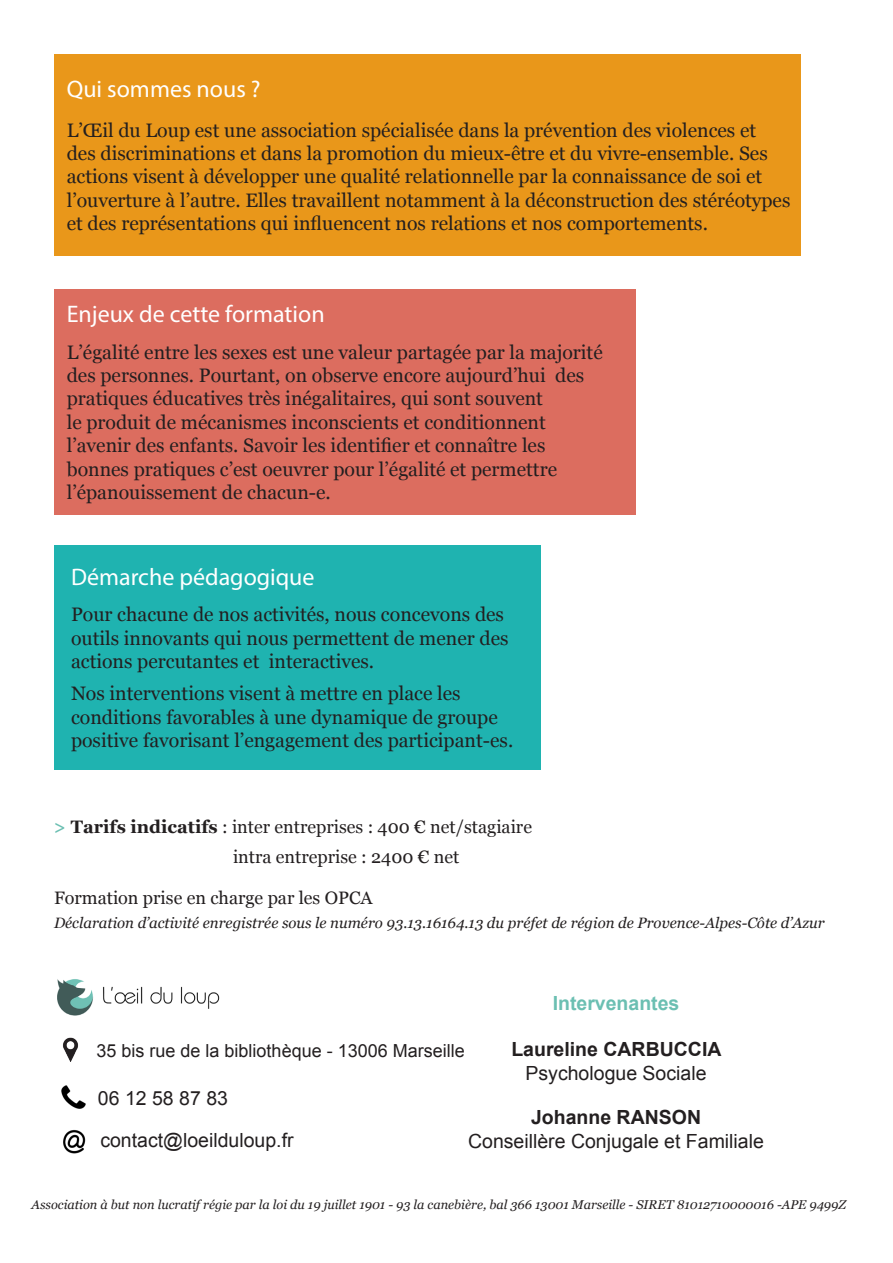
<style>
.page{position:relative;width:893px;height:1263px;background:#fff}
.page>*{position:absolute;margin:0;border:0;box-sizing:border-box;transform-origin:0 0}
.titres{font:24px "Myriad Pro";color:#fff}
.titres_cadres{font:19.5px/23.4px "Georgia";color:#231f20}
.t1{font:19.5px "Arial";color:#231f20}
.t2{font:700 19.5px "Arial";color:#231f20}
.t3{font:700 19.5px "Arial";color:#6bbfb2}
.t4{font:18px "Georgia";color:#231f20}
.t5{font:18px "Arial";color:#231f20}
.t6{font:italic 15px "Georgia";color:#231f20}
.t7{font:italic 12.75px "Georgia";color:#231f20}
.s1{font-weight:700;color:#6bbfb2}
.s2{font-weight:700}
</style>
<div class="page">
<div style="left:54px;top:54px;width:746px;height:201px;background:#e9971a"></div>
<div style="left:54px;top:546px;width:486px;height:224px;background:#1fb3b0"></div>
<div style="left:54px;top:289px;width:582px;height:225px;background:#dc6d5f"></div>
<img style="left:57px;top:979px;width:163px;height:37px">
<img style="left:63px;top:1037px;width:15px;height:25px">
<img style="left:61px;top:1085px;width:25px;height:24px">
<img style="left:63px;top:1130px;width:23px;height:23px">
<p class="titres" style="left:67px;top:74px;width:195px">Qui sommes nous ?</p>
<p class="titres_cadres" style="left:67px;top:117px;width:725px">L’Œil du Loup est une association spécialisée dans la prévention des violences et<br>des discriminations et dans la promotion du mieux-être et du vivre-ensemble. Ses actions visent à développer une qualité relationnelle par la connaissance de soi et l’ouverture à l’autre. Elles travaillent notamment à la déconstruction des stéréotypes et des représentations qui influencent nos relations et nos comportements.</p>
<p class="titres" style="left:67px;top:299px;width:259px">Enjeux de cette formation</p>
<p class="titres_cadres" style="left:67px;top:339px;width:537px">L’égalité entre les sexes est une valeur partagée par la majorité des personnes. Pourtant, on observe encore aujourd’hui des pratiques éducatives très inégalitaires, qui sont souvent<br>le produit de mécanismes inconscients et conditionnent l’avenir des enfants. Savoir les identifier et connaître les bonnes pratiques c’est oeuvrer pour l’égalité et permettre l’épanouissement de chacun-e.</p>
<p class="titres" style="left:71px;top:562px;width:245px">Démarche pédagogique</p>
<p class="titres_cadres" style="left:71px;top:602px;width:439px">Pour chacune de nos activités, nous concevons des outils innovants qui nous permettent de mener des actions percutantes et interactives.</p>
<p class="titres_cadres" style="left:71px;top:681px;width:444px">Nos interventions visent à mettre en place les conditions favorables à une dynamique de groupe positive favorisant l’engagement des participant-es.</p>
<p class="t4" style="left:54px;top:814px;width:480px"><span class="s1">&gt;</span> <span class="s2">Tarifs indicatifs</span> : inter entreprises : 400 € net/stagiaire</p>
<p class="t4" style="left:233px;top:844px;width:228px">intra entreprise : 2400 € net</p>
<p class="t4" style="left:54px;top:884px;width:320px">Formation prise en charge par les OPCA</p>
<p class="t6" style="left:54px;top:911px;width:772px">Déclaration d’activité enregistrée sous le numéro 93.13.16164.13 du préfet de région de Provence-Alpes-Côte d’Azur</p>
<p class="t3" style="left:553px;top:990px;width:128px">Intervenantes</p>
<p class="t2" style="left:511px;top:1037px;width:212px">Laureline CARBUCCIA</p>
<p class="t1" style="left:526px;top:1060px;width:182px">Psychologue Sociale</p>
<p class="t2" style="left:531px;top:1105px;width:172px">Johanne RANSON</p>
<p class="t1" style="left:468px;top:1128px;width:297px">Conseillère Conjugale et Familiale</p>
<p class="t5" style="left:97px;top:1039px;width:370px">35 bis rue de la bibliothèque - 13006 Marseille</p>
<p class="t1" style="left:98px;top:1085px;width:132px">06 12 58 87 83</p>
<p class="t1" style="left:100px;top:1128px;width:195px">contact@loeilduloup.fr</p>
<p class="t7" style="left:32px;top:1195px;width:816px">Association à but non lucratif régie par la loi du 19 juillet 1901 - 93 la canebière, bal 366 13001 Marseille - SIRET 81012710000016 -APE 9499Z</p>
</div>
